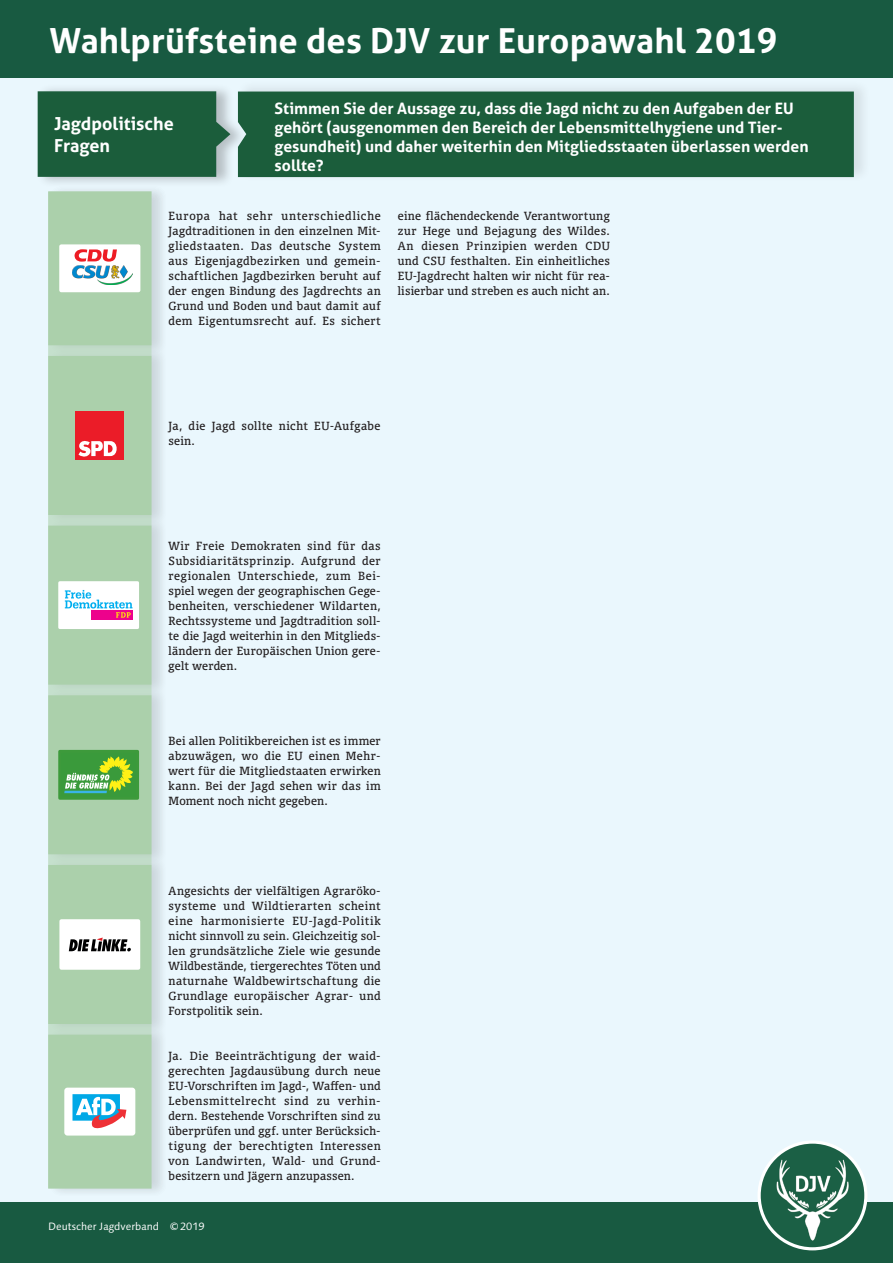
<style>
.page{position:relative;width:893px;height:1263px;background:#eaf7fd}
.page>*{position:absolute;margin:0;border:0;box-sizing:border-box;transform-origin:0 0}
.t1{font:700 34.5px "Aller";letter-spacing:.005em;color:#fff}
.t2{font:700 18px/21.6px "Aller";color:#fff}
.t3{font:700 15.75px/18.8px "Aller";color:#fff}
.t4{font:11.25px/15px "Olsen Pro";letter-spacing:.03em;color:#231f20;text-align:justify}
.t5{font:10.65px "Linotype Syntax";color:#fff}
</style>
<div class="page">
<div style="left:0;top:0;width:893px;height:78px;background:#185a41"></div>
<div style="left:0;top:1203px;width:893px;height:60px;background:#185a41"></div>
<img style="left:759px;top:1142px;width:107px;height:107px;border-radius:53px">
<div style="left:757px;top:1140px;width:110px;height:110px;border:3px solid #fff;border-radius:50%"></div>
<div style="left:48px;top:348px;width:121px;height:177px;background:#231f20;opacity:.26"></div>
<div style="left:48px;top:518px;width:121px;height:177px;background:#231f20;opacity:.26"></div>
<div style="left:48px;top:687px;width:121px;height:178px;background:#231f20;opacity:.26"></div>
<div style="left:48px;top:857px;width:121px;height:177px;background:#231f20;opacity:.26"></div>
<div style="left:48px;top:1027px;width:121px;height:172px;background:#231f20;opacity:.26"></div>
<div style="left:48px;top:184px;width:121px;height:172px;background:#231f20;opacity:.26"></div>
<svg style="left:48px;top:865px;width:104px;height:159px"></svg>
<svg style="left:48px;top:191px;width:104px;height:154px"></svg>
<div style="left:64px;top:265px;width:72px;height:22px;background:#fff"></div>
<img style="left:73px;top:266px;width:60px;height:19px">
<svg style="left:48px;top:356px;width:104px;height:159px"></svg>
<svg style="left:48px;top:1035px;width:104px;height:153px"></svg>
<div style="left:64px;top:1088px;width:71px;height:47px;border:3px solid #fff;border-radius:2px"></div>
<svg style="left:48px;top:526px;width:104px;height:159px"></svg>
<div style="left:58px;top:581px;width:81px;height:48px;border:3px solid #fff"></div>
<svg style="left:48px;top:695px;width:104px;height:159px"></svg>
<div style="left:58px;top:750px;width:81px;height:50px;border:3px solid #3d9a3b"></div>
<div style="left:37px;top:84px;width:210px;height:103px;background:#231f20;opacity:.26"></div>
<svg style="left:38px;top:91px;width:192px;height:86px"></svg>
<div style="left:237px;top:79px;width:634px;height:104px;background:#231f20;opacity:.1"></div>
<div style="left:238px;top:92px;width:616px;height:85px;background:#1b5d3b"></div>
<h1 class="t1" style="left:50px;top:20px;width:729px">Wahlprüfsteine des DJV zur Europawahl 2019</h1>
<h2 class="t2" style="left:54px;top:113px;width:121px">Jagdpolitische<br>Fragen</h2>
<h3 class="t3" style="left:275px;top:99px;width:535px">Stimmen Sie der Aussage zu, dass die Jagd nicht zu den Aufgaben der EU gehört (ausgenommen den Bereich der Lebensmittelhygiene und Tier&shy;gesundheit) und daher weiterhin den Mitgliedsstaaten überlassen werden sollte?</h3>
<p class="t4" style="left:169px;top:208px;width:214px">Europa hat sehr unterschiedliche Jagdtraditionen in den einzelnen Mit&shy;gliedstaaten. Das deutsche System aus Eigenjagdbezirken und gemein&shy;schaftlichen Jagdbezirken beruht auf der engen Bindung des Jagdrechts an Grund und Boden und baut damit auf dem Eigentumsrecht auf. Es sichert</p>
<p class="t4" style="left:398px;top:208px;width:214px">eine flächendeckende Verantwortung zur Hege und Bejagung des Wildes.<br>An diesen Prinzipien werden CDU und CSU festhalten. Ein einheitliches EU-Jagdrecht halten wir nicht für rea&shy;lisierbar und streben es auch nicht an.</p>
<p class="t4" style="left:169px;top:418px;width:214px">Ja, die Jagd sollte nicht EU-Aufgabe sein.</p>
<p class="t4" style="left:169px;top:538px;width:214px">Wir Freie Demokraten sind für das Subsidiaritätsprinzip. Aufgrund der regionalen Unterschiede, zum Bei&shy;spiel wegen der geographischen Gege&shy;benheiten, verschiedener Wildarten, Rechtssysteme und Jagdtradition soll&shy;te die Jagd weiterhin in den Mitglieds&shy;ländern der Europäischen Union gere&shy;gelt werden.</p>
<p class="t4" style="left:169px;top:733px;width:214px">Bei allen Politikbereichen ist es immer abzuwägen, wo die EU einen Mehr&shy;wert für die Mitgliedstaaten erwirken kann. Bei der Jagd sehen wir das im Moment noch nicht gegeben.</p>
<p class="t4" style="left:169px;top:883px;width:214px">Angesichts der vielfältigen Agraröko&shy;systeme und Wildtierarten scheint eine harmonisierte EU-Jagd-Politik nicht sinnvoll zu sein. Gleichzeitig sol&shy;len grundsätzliche Ziele wie gesunde Wildbestände, tiergerechtes Töten und naturnahe Waldbewirtschaftung die Grundlage europäischer Agrar- und Forstpolitik sein.</p>
<p class="t4" style="left:169px;top:1048px;width:214px">Ja. Die Beeinträchtigung der waid&shy;gerechten Jagdausübung durch neue EU-Vorschriften im Jagd-, Waffen- und Lebensmittelrecht sind zu verhin&shy;dern. Bestehende Vorschriften sind zu überprüfen und ggf. unter Berücksich&shy;tigung der berechtigten Interessen von Landwirten, Wald- und Grund&shy;besitzern und Jägern anzupassen.</p>
<p class="t5" style="left:48px;top:1220px;width:158px">Deutscher Jagdverband © 2019</p>
</div>
